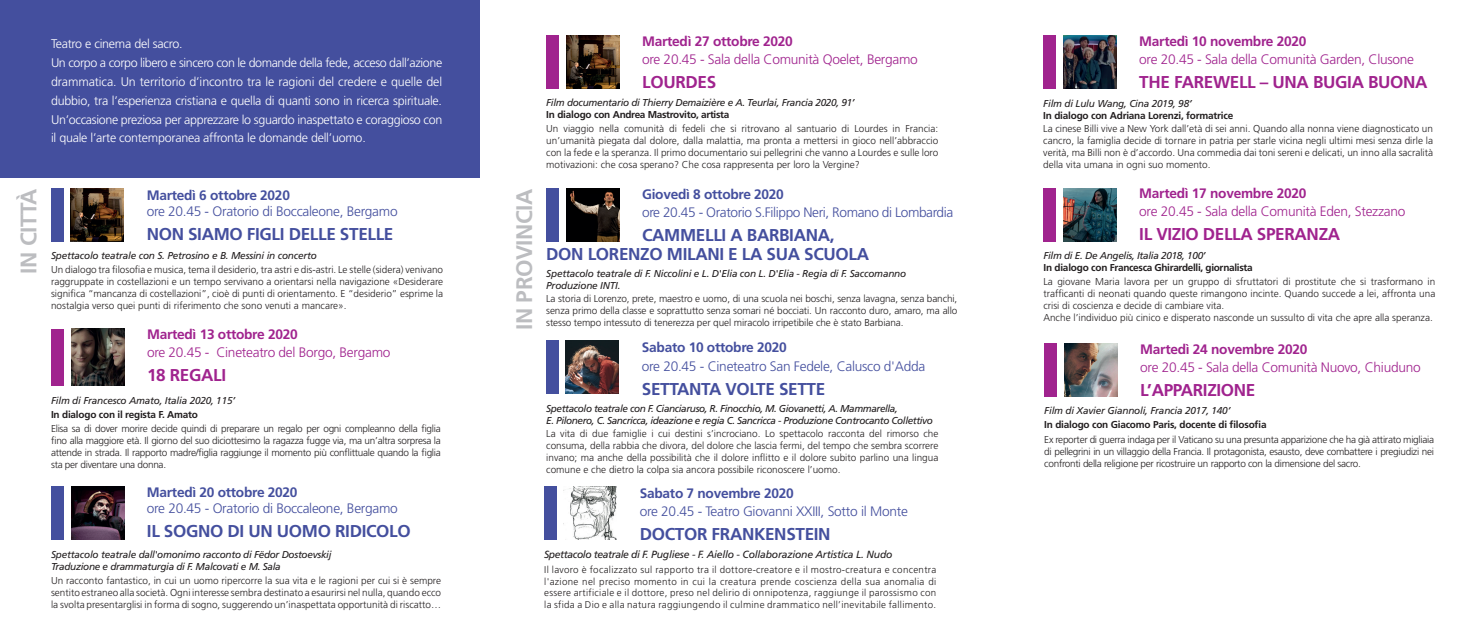
<style>
.page{position:relative;width:1470px;height:634px;background:#fff}
.page>*{position:absolute;margin:0;border:0;box-sizing:border-box;transform-origin:0 0}
.t1{font:700 22.5px "Frutiger LT Std";letter-spacing:-.02em;color:#bcbdc0}
.t2{font:700 17.12px/19.5px "Frutiger LT Std";letter-spacing:-.02em;color:#444f9e}
.t3{font:700 17.12px "Frutiger LT Std";letter-spacing:-.02em;color:#a0238e}
.t4{font:300 13.75px "Frutiger LT Std";letter-spacing:-.02em;color:#444f9e}
.t5{font:300 13.75px "Frutiger LT Std";letter-spacing:-.02em;color:#a0238e}
.t6{font:700 13.75px "Frutiger LT Std";letter-spacing:-.02em;color:#a0238e}
.t7{font:700 13.75px "Frutiger LT Std";letter-spacing:-.02em;color:#444f9e}
.t8{font:300 12.5px/18.8px "Frutiger";letter-spacing:-.02em;color:#fff}
.t9{font:italic 10.38px "Frutiger";letter-spacing:-.02em;color:#231f20}
.t10{font:300 10px/12px "Frutiger";color:#231f20;text-align:justify}
.t11{font:italic 10px/12px "Frutiger";letter-spacing:-.03em;color:#231f20}
.t12{font:700 10px "Frutiger";letter-spacing:-.02em;color:#231f20}
.t13{font:300 9.75px/11.8px "Frutiger";letter-spacing:.03em;color:#231f20;text-align:justify}
</style>
<div class="page">
<div style="left:51px;top:188px;width:12px;height:53px;background:#444f9e"></div>
<img style="left:70px;top:188px;width:53px;height:53px">
<div style="left:544px;top:486px;width:13px;height:53px;background:#444f9e"></div>
<img style="left:563px;top:486px;width:54px;height:53px">
<div style="left:546px;top:340px;width:13px;height:53px;background:#444f9e"></div>
<img style="left:566px;top:340px;width:53px;height:53px">
<div style="left:1044px;top:343px;width:13px;height:53px;background:#a0238e"></div>
<div style="left:1043px;top:36px;width:13px;height:53px;background:#a0238e"></div>
<img style="left:1063px;top:36px;width:54px;height:53px">
<div style="left:51px;top:329px;width:13px;height:56px;background:#a0238e"></div>
<img style="left:71px;top:329px;width:54px;height:56px">
<img style="left:1064px;top:343px;width:54px;height:53px">
<div style="left:546px;top:188px;width:13px;height:53px;background:#444f9e"></div>
<img style="left:566px;top:188px;width:54px;height:53px">
<div style="left:51px;top:486px;width:12px;height:53px;background:#444f9e"></div>
<img style="left:71px;top:486px;width:53px;height:53px">
<div style="left:1043px;top:188px;width:13px;height:53px;background:#a0238e"></div>
<img style="left:1063px;top:188px;width:54px;height:53px">
<div style="left:546px;top:36px;width:13px;height:53px;background:#a0238e"></div>
<img style="left:566px;top:36px;width:54px;height:53px">
<div style="left:0;top:0;width:480px;height:177px;background:#444f9e"></div>
<p class="t8" style="left:51px;top:35px;width:393px">Teatro e cinema del sacro.<br>Un corpo a corpo libero e sincero con le domande della fede, acceso dall’azione drammatica. Un territorio d’incontro tra le ragioni del credere e quelle del dubbio, tra l’esperienza cristiana e quella di quanti sono in ricerca spirituale.<br>Un’occasione preziosa per apprezzare lo sguardo inaspettato e coraggioso con il quale l’arte contemporanea affronta le domande dell’uomo.</p>
<h1 class="t1" style="left:15px;top:274px;width:87px;rotate:-90deg">IN CITTÀ</h1>
<h1 class="t1" style="left:511px;top:330px;width:143px;rotate:-90deg">IN PROVINCIA</h1>
<h3 class="t7" style="left:147px;top:187px;width:145px">Martedì 6 ottobre 2020</h3>
<h3 class="t4" style="left:147px;top:204px;width:252px">ore 20.45 - Oratorio di Boccaleone, Bergamo</h3>
<h2 class="t2" style="left:147px;top:224px;width:248px">NON SIAMO FIGLI DELLE STELLE</h2>
<p class="t11" style="left:51px;top:249px;width:267px">Spettacolo teatrale con S. Petrosino e B. Messini in concerto</p>
<p class="t10" style="left:51px;top:263px;width:394px">Un dialogo tra filosofia e musica, tema il desiderio, tra astri e dis-astri. Le stelle (sidera) venivano raggruppate in costellazioni e un tempo servivano a orientarsi nella navigazione «Desiderare significa “mancanza di costellazioni”, cioè di punti di orientamento. E “desiderio” esprime la nostalgia verso quei punti di riferimento che sono venuti a mancare».</p>
<h3 class="t6" style="left:147px;top:326px;width:152px">Martedì 13 ottobre 2020</h3>
<h3 class="t5" style="left:147px;top:344px;width:245px">ore 20.45 - Cineteatro del Borgo, Bergamo</h3>
<h2 class="t3" style="left:147px;top:365px;width:81px">18 REGALI</h2>
<p class="t11" style="left:51px;top:394px;width:186px">Film di Francesco Amato, Italia 2020, 115’</p>
<p class="t12" style="left:51px;top:408px;width:148px">In dialogo con il regista F. Amato</p>
<p class="t10" style="left:51px;top:422px;width:391px">Elisa sa di dover morire decide quindi di preparare un regalo per ogni compleanno della figlia fino alla maggiore età. Il giorno del suo diciottesimo la ragazza fugge via, ma un’altra sorpresa la attende in strada. Il rapporto madre/figlia raggiunge il momento più confl ittuale quando la figlia sta per diventare una donna.</p>
<h3 class="t7" style="left:147px;top:484px;width:152px">Martedì 20 ottobre 2020</h3>
<h3 class="t4" style="left:147px;top:501px;width:252px">ore 20.45 - Oratorio di Boccaleone, Bergamo</h3>
<h2 class="t2" style="left:147px;top:522px;width:265px">IL SOGNO DI UN UOMO RIDICOLO</h2>
<p class="t11" style="left:51px;top:548px;width:282px">Spettacolo teatrale dall'omonimo racconto di Fëdor Dostoevskij<br>Traduzione e drammaturgia di F. Malcovati e M. Sala</p>
<p class="t10" style="left:51px;top:574px;width:392px">Un racconto fantastico, in cui un uomo ripercorre la sua vita e le ragioni per cui si è sempre sentito estraneo alla società. Ogni interesse sembra destinato a esaurirsi nel nulla, quando ecco la svolta presentarglisi in forma di sogno, suggerendo un’inaspettata opportunità di riscatto…</p>
<h3 class="t6" style="left:642px;top:33px;width:152px">Martedì 27 ottobre 2020</h3>
<h3 class="t5" style="left:642px;top:51px;width:277px">ore 20.45 - Sala della Comunità Qoelet, Bergamo</h3>
<h2 class="t3" style="left:642px;top:72px;width:76px">LOURDES</h2>
<p class="t11" style="left:546px;top:97px;width:310px">Film documentario di Thierry Demaizière e A. Teurlai, Francia 2020, 91’</p>
<p class="t12" style="left:546px;top:109px;width:185px">In dialogo con Andrea Mastrovito, artista</p>
<p class="t10" style="left:546px;top:123px;width:393px">Un viaggio nella comunità di fedeli che si ritrovano al santuario di Lourdes in Francia: un’umanità piegata dal dolore, dalla malattia, ma pronta a mettersi in gioco nell’abbraccio con la fede e la speranza. Il primo documentario sui pellegrini che vanno a Lourdes e sulle loro motivazioni: che cosa sperano? Che cosa rappresenta per loro la Vergine?</p>
<h3 class="t7" style="left:642px;top:186px;width:143px">Giovedì 8 ottobre 2020</h3>
<h3 class="t4" style="left:642px;top:204px;width:313px">ore 20.45 - Oratorio S.Filippo Neri, Romano di Lombardia</h3>
<h2 class="t2" style="left:546px;top:225px;width:324px;text-indent:96px">CAMMELLI A BARBIANA,<br>DON LORENZO MILANI E LA SUA SCUOLA</h2>
<p class="t11" style="left:546px;top:267px;width:361px">Spettacolo teatrale di F. Niccolini e L. D'Elia con L. D'Elia - Regia di F. Saccomanno<br>Produzione INTI.</p>
<p class="t10" style="left:546px;top:293px;width:413px">La storia di Lorenzo, prete, maestro e uomo, di una scuola nei boschi, senza lavagna, senza banchi, senza primo della classe e soprattutto senza somari né bocciati. Un racconto duro, amaro, ma allo stesso tempo intessuto di tenerezza per quel miracolo irripetibile che è stato Barbiana.</p>
<h3 class="t7" style="left:642px;top:339px;width:146px">Sabato 10 ottobre 2020</h3>
<h3 class="t4" style="left:642px;top:358px;width:285px">ore 20.45 - Cineteatro San Fedele, Calusco d'Adda</h3>
<h2 class="t2" style="left:642px;top:379px;width:185px">SETTANTA VOLTE SETTE</h2>
<p class="t11" style="left:546px;top:402px;width:388px">Spettacolo teatrale con F. Cianciaruso, R. Finocchio, M. Giovanetti, A. Mammarella,<br>E. Pilonero, C. Sancricca, ideazione e regia C. Sancricca - Produzione Controcanto Collettivo</p>
<p class="t10" style="left:546px;top:428px;width:394px">La vita di due famiglie i cui destini s’incrociano. Lo spettacolo racconta del rimorso che consuma, della rabbia che divora, del dolore che lascia fermi, del tempo che sembra scorrere invano; ma anche della possibilità che il dolore inflitto e il dolore subito parlino una lingua comune e che dietro la colpa sia ancora possibile riconoscere l’uomo.</p>
<h3 class="t7" style="left:640px;top:485px;width:155px">Sabato 7 novembre 2020</h3>
<h3 class="t4" style="left:640px;top:504px;width:270px">ore 20.45 - Teatro Giovanni XXIII, Sotto il Monte</h3>
<h2 class="t2" style="left:640px;top:524px;width:192px">DOCTOR FRANKENSTEIN</h2>
<p class="t9" style="left:544px;top:548px;width:350px">Spettacolo teatrale di F. Pugliese - F. Aiello - Collaborazione Artistica L. Nudo</p>
<p class="t13" style="left:544px;top:563px;width:394px">Il lavoro è focalizzato sul rapporto tra il dottore-creatore e il mostro-creatura e concentra l'azione nel preciso momento in cui la creatura prende coscienza della sua anomalia di essere artificiale e il dottore, preso nel delirio di onnipotenza, raggiunge il parossismo con la sfida a Dio e alla natura raggiungendo il culmine drammatico nell’inevitabile fallimento.</p>
<h3 class="t6" style="left:1139px;top:33px;width:169px">Martedì 10 novembre 2020</h3>
<h3 class="t5" style="left:1139px;top:51px;width:276px">ore 20.45 - Sala della Comunità Garden, Clusone</h3>
<h2 class="t3" style="left:1139px;top:72px;width:290px">THE FAREWELL – UNA BUGIA BUONA</h2>
<p class="t11" style="left:1043px;top:97px;width:150px">Film di Lulu Wang, Cina 2019, 98’</p>
<p class="t12" style="left:1043px;top:109px;width:191px">In dialogo con Adriana Lorenzi, formatrice</p>
<p class="t10" style="left:1043px;top:123px;width:391px">La cinese Billi vive a New York dall’età di sei anni. Quando alla nonna viene diagnosticato un cancro, la famiglia decide di tornare in patria per starle vicina negli ultimi mesi senza dirle la verità, ma Billi non è d’accordo. Una commedia dai toni sereni e delicati, un inno alla sacralità della vita umana in ogni suo momento.</p>
<h3 class="t6" style="left:1139px;top:185px;width:169px">Martedì 17 novembre 2020</h3>
<h3 class="t5" style="left:1139px;top:204px;width:268px">ore 20.45 - Sala della Comunità Eden, Stezzano</h3>
<h2 class="t3" style="left:1139px;top:224px;width:202px">IL VIZIO DELLA SPERANZA</h2>
<p class="t11" style="left:1043px;top:249px;width:164px">Film di E. De Angelis, Italia 2018, 100’</p>
<p class="t12" style="left:1043px;top:262px;width:211px">In dialogo con Francesca Ghirardelli, giornalista</p>
<p class="t10" style="left:1043px;top:275px;width:393px;text-align:left">La giovane Maria lavora per un gruppo di sfruttatori di prostitute che si trasformano in trafficanti di neonati quando queste rimangono incinte. Quando succede a lei, affronta una crisi di coscienza e decide di cambiare vita.<br>Anche l’individuo più cinico e disperato nasconde un sussulto di vita che apre alla speranza.</p>
<h3 class="t6" style="left:1140px;top:341px;width:169px">Martedì 24 novembre 2020</h3>
<h3 class="t5" style="left:1140px;top:359px;width:282px">ore 20.45 - Sala della Comunità Nuovo, Chiuduno</h3>
<h2 class="t3" style="left:1140px;top:380px;width:117px">L’APPARIZIONE</h2>
<p class="t11" style="left:1044px;top:405px;width:188px">Film di Xavier Giannoli, Francia 2017, 140’</p>
<p class="t12" style="left:1044px;top:419px;width:224px">In dialogo con Giacomo Paris, docente di filosofia</p>
<p class="t10" style="left:1044px;top:433px;width:391px">Ex reporter di guerra indaga per il Vaticano su una presunta apparizione che ha già attirato migliaia di pellegrini in un villaggio della Francia. Il protagonista, esausto, deve combattere i pregiudizi nei confronti della religione per ricostruire un rapporto con la dimensione del sacro.</p>
</div>
